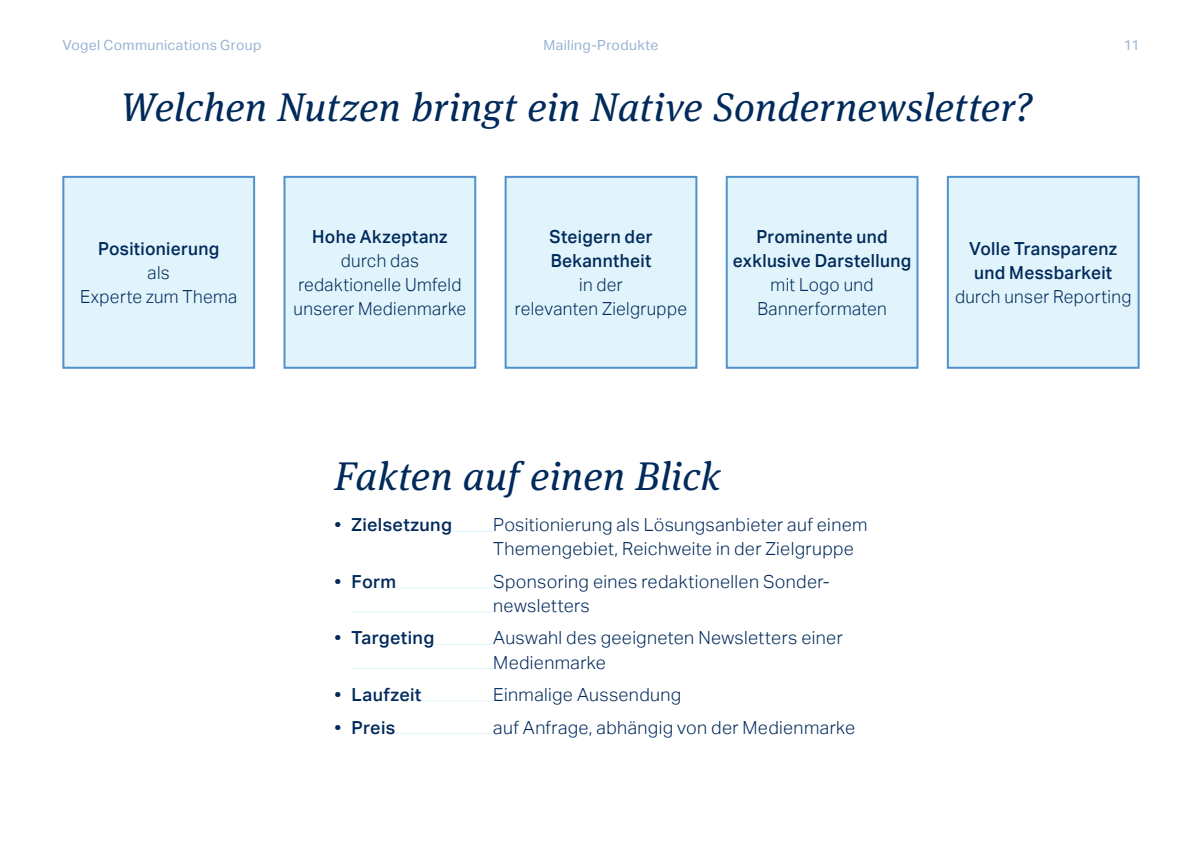
<style>
.page{position:relative;width:1202px;height:851px;background:#fff}
.page>*{position:absolute;margin:0;border:0;box-sizing:border-box;transform-origin:0 0}
.t1{font:italic 40px "Meta Serif OT";letter-spacing:.01em;color:#002a5b}
.t2{font:300 18px/24px "Aktiv Grotesk";letter-spacing:.02em;color:#002a5b}
.t3{font:300 18px/24px "Aktiv Grotesk";letter-spacing:.02em;color:#002a5b;text-align:center;scale:.96 1}
.t4{font:500 18px/24px "Aktiv Grotesk";letter-spacing:.02em;color:#002a5b;scale:.96 1}
.t5{font:500 18px "Aktiv Grotesk";letter-spacing:.02em;color:#002a5b}
.t6{font:14px "Aktiv Grotesk";letter-spacing:.025em;color:#97b3d3}
</style>
<div class="page">
<hr style="left:452px;top:531px;width:41px;height:1px;background:#e1f4fc">
<hr style="left:396px;top:587px;width:97px;height:1px;background:#e1f4fc">
<hr style="left:351px;top:611px;width:142px;height:1px;background:#e1f4fc">
<hr style="left:434px;top:644px;width:59px;height:1px;background:#e1f4fc">
<hr style="left:351px;top:668px;width:142px;height:1px;background:#e1f4fc">
<hr style="left:421px;top:700px;width:72px;height:1px;background:#e1f4fc">
<hr style="left:395px;top:733px;width:98px;height:1px;background:#e1f4fc">
<div style="left:62px;top:176px;width:193px;height:193px;background:#e1f4fc;border:2px solid #5090cc"></div>
<div style="left:283px;top:176px;width:193px;height:193px;background:#e1f4fc;border:2px solid #5090cc"></div>
<div style="left:505px;top:176px;width:192px;height:193px;background:#e1f4fc;border:2px solid #5090cc"></div>
<div style="left:726px;top:176px;width:192px;height:193px;background:#e1f4fc;border:2px solid #5090cc"></div>
<div style="left:947px;top:176px;width:193px;height:193px;background:#e1f4fc;border:2px solid #5090cc"></div>
<p class="t6" style="left:62px;top:37px;width:201px">Vogel Communications Group</p>
<p class="t6" style="left:543px;top:37px;width:117px">Mailing-Produkte</p>
<p class="t6" style="left:1124px;top:37px;width:17px">11</p>
<h1 class="t1" style="left:121px;top:82px;width:914px">Welchen Nutzen bringt ein Native Sondernewsletter?</h1>
<p class="t4" style="left:98px;top:236px;width:128px">Positionierung</p>
<p class="t3" style="left:80px;top:260px;width:165px">als<br>Experte zum Thema</p>
<p class="t4" style="left:312px;top:224px;width:142px">Hohe Akzeptanz</p>
<p class="t3" style="left:293px;top:248px;width:181px">durch das redaktionelle Umfeld unserer Medienmarke</p>
<p class="t4" style="left:549px;top:224px;width:109px">Steigern der<br>Bekanntheit</p>
<p class="t3" style="left:515px;top:272px;width:181px">in der<br>relevanten Zielgruppe</p>
<p class="t4" style="left:733px;top:224px;width:187px;text-align:center">Prominente und exklusive Darstellung</p>
<p class="t3" style="left:757px;top:272px;width:136px">mit Logo und<br>Bannerformaten</p>
<p class="t4" style="left:969px;top:236px;width:156px">Volle Transparenz und Messbarkeit</p>
<p class="t3" style="left:955px;top:284px;width:185px">durch unser Reporting</p>
<h1 class="t1" style="left:334px;top:451px;width:387px">Fakten auf einen Blick</h1>
<p class="t5" style="left:334px;top:514px;width:119px">• Zielsetzung</p>
<p class="t2" style="left:493px;top:513px;width:376px">Positionierung als Lösungsanbieter auf einem<br>Themengebiet, Reichweite in der Zielgruppe</p>
<p class="t5" style="left:334px;top:571px;width:63px">• Form</p>
<p class="t2" style="left:493px;top:569px;width:338px">Sponsoring eines redaktionellen Sonder&shy;newsletters</p>
<p class="t5" style="left:334px;top:627px;width:101px">• Targeting</p>
<p class="t2" style="left:493px;top:626px;width:351px">Auswahl des geeigneten Newsletters einer<br>Medienmarke</p>
<p class="t5" style="left:334px;top:684px;width:88px">• Laufzeit</p>
<p class="t2" style="left:493px;top:682px;width:189px">Einmalige Aussendung</p>
<p class="t5" style="left:334px;top:716px;width:62px">• Preis</p>
<p class="t2" style="left:493px;top:715px;width:363px">auf Anfrage, abhängig von der Medienmarke</p>
</div>
